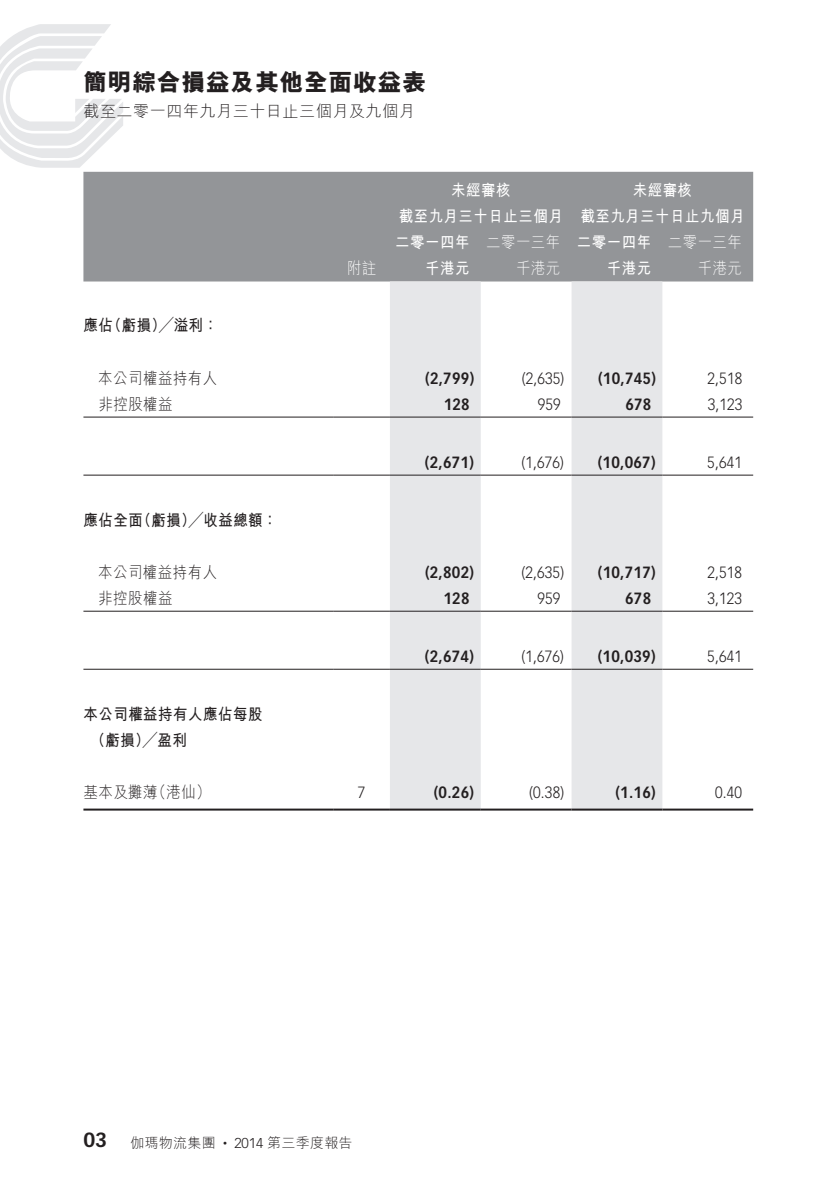
<style>
.page{position:relative;width:840px;height:1191px;background:#fff}
.page>*{position:absolute;margin:0;border:0;box-sizing:border-box;transform-origin:0 0}
.t1{font:800 24px "M Hei HK";letter-spacing:.02em;color:#231f20}
.t2{font:700 20px "Vectora LT Std";color:#231f20}
.t3{font:700 16px "Vectora LT Std";letter-spacing:.02em;color:#231f20;scale:.9 1}
.t4{font:300 16px "Vectora LT Std";letter-spacing:.015em;color:#231f20;scale:.9 1}
.t5{font:700 16px "M Hei HK";letter-spacing:.04em;color:#fff;scale:.9 1}
.t6{font:700 16px/26px "M Hei HK";letter-spacing:.04em;color:#231f20;scale:.9 1}
.t7{font:300 16px "M Hei HK";letter-spacing:.035em;color:#231f20;scale:.9 1}
.t8{font:300 16px "M Hei HK";letter-spacing:.035em;color:#231f20}
.t9{font:300 16px "M Hei HK";letter-spacing:.035em;color:#fff;scale:.9 1}
.t10{font:300 14px "M Hei HK";letter-spacing:.02em;color:#231f20}
.t11{font:300 8px "Vectora LT Std";color:#231f20}
.s1{font-family:"Vectora LT Std"}
</style>
<div class="page">
<svg style="left:0;top:24px;width:123px;height:144px"></svg>
<div style="left:83px;top:172px;width:669px;height:109px;background:#939598"></div>
<svg style="left:389px;top:281px;width:273px;height:527px;fill:#e6e7e9"></svg>
<hr style="left:83px;top:416px;width:250px;height:1px;background:#231f20">
<hr style="left:333px;top:416px;width:56px;height:1px;background:#231f20">
<hr style="left:389px;top:416px;width:91px;height:1px;background:#231f20">
<hr style="left:480px;top:416px;width:91px;height:1px;background:#231f20">
<hr style="left:571px;top:416px;width:91px;height:1px;background:#231f20">
<hr style="left:662px;top:416px;width:90px;height:1px;background:#231f20">
<hr style="left:83px;top:474px;width:250px;height:1px;background:#231f20">
<hr style="left:333px;top:474px;width:56px;height:1px;background:#231f20">
<hr style="left:389px;top:474px;width:91px;height:1px;background:#231f20">
<hr style="left:480px;top:474px;width:91px;height:1px;background:#231f20">
<hr style="left:571px;top:474px;width:91px;height:1px;background:#231f20">
<hr style="left:662px;top:474px;width:90px;height:1px;background:#231f20">
<hr style="left:83px;top:610px;width:250px;height:1px;background:#231f20">
<hr style="left:333px;top:610px;width:56px;height:1px;background:#231f20">
<hr style="left:389px;top:610px;width:91px;height:1px;background:#231f20">
<hr style="left:480px;top:610px;width:91px;height:1px;background:#231f20">
<hr style="left:571px;top:610px;width:91px;height:1px;background:#231f20">
<hr style="left:662px;top:610px;width:90px;height:1px;background:#231f20">
<hr style="left:83px;top:668px;width:250px;height:1px;background:#231f20">
<hr style="left:333px;top:668px;width:56px;height:1px;background:#231f20">
<hr style="left:389px;top:668px;width:91px;height:1px;background:#231f20">
<hr style="left:480px;top:668px;width:91px;height:1px;background:#231f20">
<hr style="left:571px;top:668px;width:91px;height:1px;background:#231f20">
<hr style="left:662px;top:668px;width:90px;height:1px;background:#231f20">
<hr style="left:83px;top:808px;width:250px;height:2px;background:#231f20">
<hr style="left:333px;top:808px;width:56px;height:2px;background:#231f20">
<hr style="left:389px;top:808px;width:91px;height:2px;background:#231f20">
<hr style="left:480px;top:808px;width:91px;height:2px;background:#231f20">
<hr style="left:571px;top:808px;width:91px;height:2px;background:#231f20">
<hr style="left:662px;top:808px;width:90px;height:2px;background:#231f20">
<h1 class="t1" style="left:83px;top:70px;width:344px">簡明綜合損益及其他全面收益表</h1>
<p class="t8" style="left:83px;top:103px;width:332px">截至二零一四年九月三十日止三個月及九個月</p>
<p class="t6" style="left:107px;top:311px;width:124px">（虧損）╱溢利：</p>
<p class="t6" style="left:84px;top:311px;width:34px">應佔</p>
<p class="t7" style="left:98px;top:369px;width:134px">本公司權益持有人</p>
<p class="t7" style="left:98px;top:395px;width:84px">非控股權益</p>
<p class="t6" style="left:137px;top:505px;width:157px">（虧損）╱收益總額：</p>
<p class="t6" style="left:83px;top:505px;width:67px">應佔全面</p>
<p class="t7" style="left:98px;top:563px;width:134px">本公司權益持有人</p>
<p class="t7" style="left:98px;top:589px;width:84px">非控股權益</p>
<p class="t6" style="left:91px;top:699px;width:192px;text-indent:-8px">本公司權益持有人應佔每股（虧損）╱盈利</p>
<p class="t7" style="left:152px;top:783px;width:67px">（港仙(</p>
<p class="t7" style="left:83px;top:783px;width:84px">基本及攤薄</p>
<p class="t9" style="left:347px;top:260px;width:34px">附註</p>
<p class="t5" style="left:451px;top:178px;width:67px">未經審核</p>
<p class="t5" style="left:632px;top:178px;width:67px">未經審核</p>
<p class="t5" style="left:398px;top:204px;width:184px">截至九月三十日止三個月</p>
<p class="t5" style="left:580px;top:204px;width:184px">截至九月三十日止九個月</p>
<p class="t5" style="left:395px;top:230px;width:84px">二零一四年</p>
<p class="t9" style="left:486px;top:234px;width:84px">二零一三年</p>
<p class="t5" style="left:576px;top:230px;width:84px">二零一四年</p>
<p class="t9" style="left:667px;top:234px;width:84px">二零一三年</p>
<p class="t5" style="left:425px;top:256px;width:51px">千港元</p>
<p class="t9" style="left:516px;top:260px;width:51px">千港元</p>
<p class="t5" style="left:606px;top:256px;width:51px">千港元</p>
<p class="t9" style="left:697px;top:260px;width:51px">千港元</p>
<p class="t3" style="left:425px;top:368px;width:56px">)2,799(</p>
<p class="t4" style="left:521px;top:368px;width:49px">)2,635(</p>
<p class="t3" style="left:597px;top:368px;width:66px">)10,745(</p>
<p class="t4" style="left:707px;top:368px;width:40px">2,518</p>
<p class="t3" style="left:443px;top:394px;width:30px">128</p>
<p class="t4" style="left:537px;top:394px;width:27px">959</p>
<p class="t3" style="left:625px;top:394px;width:30px">678</p>
<p class="t4" style="left:707px;top:394px;width:40px">3,123</p>
<p class="t3" style="left:424px;top:452px;width:56px">)2,671(</p>
<p class="t4" style="left:521px;top:452px;width:49px">)1,676(</p>
<p class="t3" style="left:597px;top:452px;width:66px">)10,067(</p>
<p class="t4" style="left:706px;top:452px;width:40px">5,641</p>
<p class="t3" style="left:425px;top:562px;width:56px">)2,802(</p>
<p class="t4" style="left:521px;top:562px;width:49px">)2,635(</p>
<p class="t3" style="left:597px;top:562px;width:66px">)10,717(</p>
<p class="t4" style="left:707px;top:562px;width:40px">2,518</p>
<p class="t3" style="left:443px;top:588px;width:30px">128</p>
<p class="t4" style="left:537px;top:588px;width:27px">959</p>
<p class="t3" style="left:624px;top:588px;width:30px">678</p>
<p class="t4" style="left:707px;top:588px;width:40px">3,123</p>
<p class="t3" style="left:424px;top:646px;width:56px">)2,674(</p>
<p class="t4" style="left:521px;top:646px;width:49px">)1,676(</p>
<p class="t3" style="left:597px;top:646px;width:66px">)10,039(</p>
<p class="t4" style="left:706px;top:646px;width:40px">5,641</p>
<p class="t4" style="left:358px;top:783px;width:10px">7</p>
<p class="t3" style="left:433px;top:782px;width:46px">)0.26(</p>
<p class="t4" style="left:529px;top:783px;width:40px">)0.38(</p>
<p class="t3" style="left:615px;top:782px;width:46px">)1.16(</p>
<p class="t4" style="left:714px;top:783px;width:31px">0.40</p>
<p class="t2" style="left:83px;top:1127px;width:25px">03</p>
<p class="t10" style="left:130px;top:1135px;width:87px">伽瑪物流集團</p>
<p class="t11" style="left:223px;top:1138px;width:5px">•</p>
<p class="t10" style="left:234px;top:1135px;width:120px"><span class="s1">2014</span> 第三季度報告</p>
</div>
